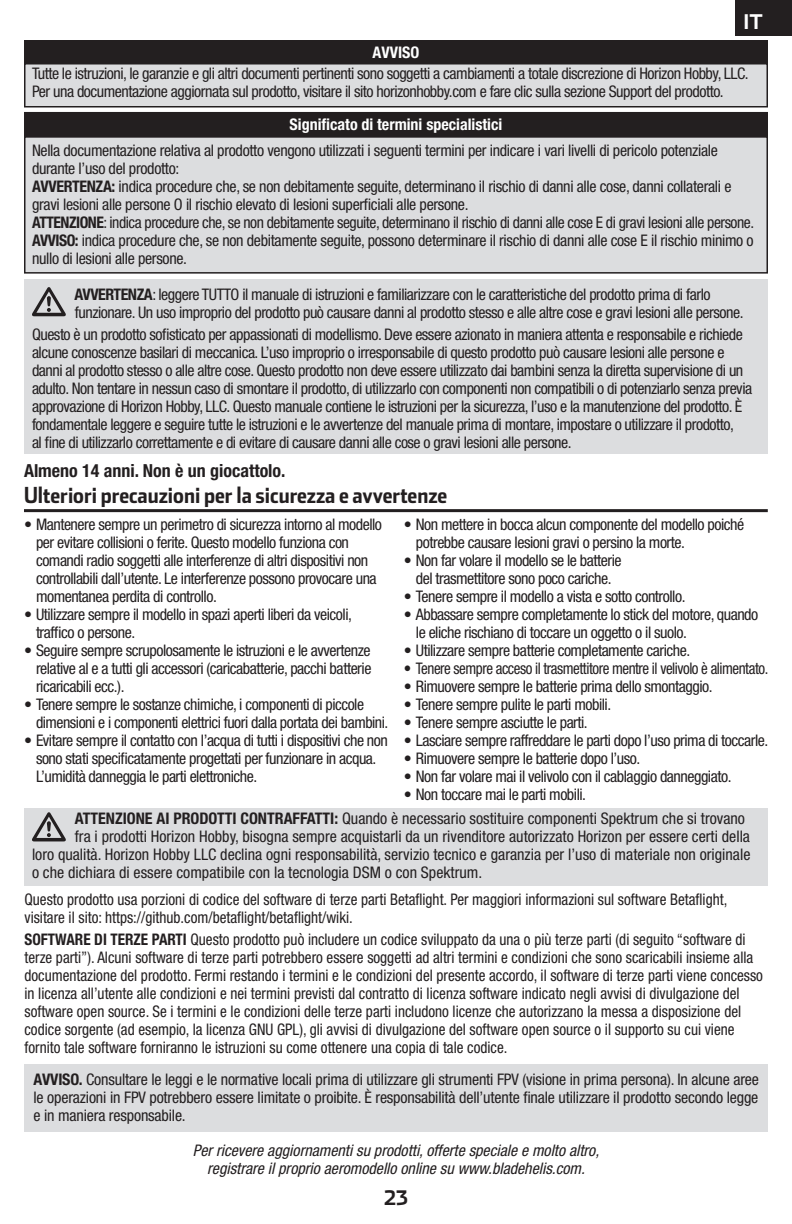
<style>
.page{position:relative;width:792px;height:1224px;background:#fff}
.page>*{position:absolute;margin:0;border:0;box-sizing:border-box;transform-origin:0 0}
.Header__Small_Layout{font:700 22px "Stainless Cond";color:#231f20}
.t1{font:700 20.2px "Stainless";color:#fff}
.t2{font:700 20px "Stainless";color:#231f20}
.Body{font:700 condensed 18px "Helvetica Neue LT Std";color:#231f20}
.Body_Text{font:condensed 16px/18px "Helvetica Neue LT Std";letter-spacing:-.03em;color:#231f20}
.BODY{font:condensed 16px/18px "Helvetica Neue LT Std";color:#231f20;scale:.95 1}
.Body_Text-2{font:condensed 16px "Helvetica Neue LT Std";color:#231f20}
.t3{font:italic condensed 16px "Helvetica Neue LT Std";color:#231f20}
.Body_Text-3{font:condensed 16px "Helvetica Neue LT Std";letter-spacing:-.03em;color:#231f20;scale:.94 1}
.Table_Header{font:700 condensed 16px "Helvetica Neue LT Std";color:#fff}
.s1{font-weight:700}
</style>
<div class="page">
<div style="left:736px;top:0;width:56px;height:35px;background:#231f20"></div>
<div style="left:24px;top:1065px;width:744px;height:67px;background:#dcdddf"></div>
<div style="left:25px;top:137px;width:742px;height:136px;background:#dcdddf"></div>
<div style="left:24px;top:136px;width:744px;height:138px;border:2px solid #231f20"></div>
<div style="left:24px;top:808px;width:744px;height:77px;background:#dcdddf"></div>
<svg style="left:32px;top:812px;width:34px;height:29px"></svg>
<div style="left:25px;top:64px;width:742px;height:43px;background:#dcdddf"></div>
<div style="left:24px;top:63px;width:744px;height:45px;border:2px solid #231f20"></div>
<div style="left:24px;top:280px;width:744px;height:174px;background:#dcdddf"></div>
<svg style="left:32px;top:287px;width:34px;height:29px"></svg>
<div style="left:25px;top:41px;width:742px;height:22px;background:#231f20"></div>
<div style="left:24px;top:40px;width:744px;height:24px;border:2px solid #231f20"></div>
<div style="left:25px;top:113px;width:742px;height:24px;background:#231f20"></div>
<div style="left:24px;top:112px;width:744px;height:25px;border:2px solid #231f20"></div>
<hr style="left:24px;top:509px;width:744px;height:3px;background:#231f20">
<p class="t1" style="left:744px;top:10px;width:21px">IT</p>
<p class="Table_Header" style="left:373px;top:42px;width:48px">AVVISO</p>
<p class="Body_Text" style="left:32px;top:64px;width:718px">Tutte le istruzioni, le garanzie e gli altri documenti pertinenti sono soggetti a cambiamenti a totale discrezione di Horizon Hobby, LLC.<br>Per una documentazione aggiornata sul prodotto, visitare il sito horizonhobby.com e fare clic sulla sezione Support del prodotto.</p>
<p class="Table_Header" style="left:290px;top:115px;width:214px">Significato di termini specialistici</p>
<p class="Body_Text" style="left:32px;top:141px;width:687px">Nella documentazione relativa al prodotto vengono utilizzati i seguenti termini per indicare i vari livelli di pericolo potenziale durante l’uso del prodotto:</p>
<p class="Body_Text" style="left:32px;top:177px;width:701px"><span class="s1">AVVERTENZA:</span> indica procedure che, se non debitamente seguite, determinano il rischio di danni alle cose, danni collaterali e gravi lesioni alle persone O il rischio elevato di lesioni superficiali alle persone.</p>
<p class="Body_Text" style="left:32px;top:213px;width:724px"><span class="s1">ATTENZIONE</span>: indica procedure che, se non debitamente seguite, determinano il rischio di danni alle cose E di gravi lesioni alle persone.</p>
<p class="Body_Text" style="left:32px;top:231px;width:723px"><span class="s1">AVVISO:</span> indica procedure che, se non debitamente seguite, possono determinare il rischio di danni alle cose E il rischio minimo o nullo di lesioni alle persone.</p>
<p class="Body_Text" style="left:74px;top:285px;width:671px"><span class="s1">AVVERTENZA</span>: leggere TUTTO il manuale di istruzioni e familiarizzare con le caratteristiche del prodotto prima di farlo funzionare. Un uso improprio del prodotto può causare danni al prodotto stesso e alle altre cose e gravi lesioni alle persone.</p>
<p class="Body_Text" style="left:32px;top:325px;width:722px">Questo è un prodotto sofisticato per appassionati di modellismo. Deve essere azionato in maniera attenta e responsabile e richiede alcune conoscenze basilari di meccanica. L’uso improprio o irresponsabile di questo prodotto può causare lesioni alle persone e danni al prodotto stesso o alle altre cose. Questo prodotto non deve essere utilizzato dai bambini senza la diretta supervisione di un adulto. Non tentare in nessun caso di smontare il prodotto, di utilizzarlo con componenti non compatibili o di potenziarlo senza previa approvazione di Horizon Hobby, LLC. Questo manuale contiene le istruzioni per la sicurezza, l’uso e la manutenzione del prodotto. È fondamentale leggere e seguire tutte le istruzioni e le avvertenze del manuale prima di montare, impostare o utilizzare il prodotto,<br>al fine di utilizzarlo correttamente e di evitare di causare danni alle cose o gravi lesioni alle persone.</p>
<p class="Body" style="left:24px;top:459px;width:263px">Almeno 14 anni. Non è un giocattolo.</p>
<p class="Header__Small_Layout" style="left:24px;top:482px;width:425px">Ulteriori precauzioni per la sicurezza e avvertenze</p>
<p class="Body_Text" style="left:36px;top:515px;width:348px;text-indent:-12px">• Mantenere sempre un perimetro di sicurezza intorno al modello per evitare collisioni o ferite. Questo modello funziona con comandi radio soggetti alle interferenze di altri dispositivi non controllabili dall’utente. Le interferenze possono provocare una momentanea perdita di controllo.</p>
<p class="Body_Text" style="left:36px;top:605px;width:317px;text-indent:-12px">• Utilizzare sempre il modello in spazi aperti liberi da veicoli, traffico o persone.</p>
<p class="Body_Text" style="left:36px;top:641px;width:337px;text-align:justify;text-indent:-12px">• Seguire sempre scrupolosamente le istruzioni e le avvertenze relative al e a tutti gli accessori (caricabatterie, pacchi batterie ricaricabili ecc.).</p>
<p class="Body_Text" style="left:36px;top:695px;width:354px;text-indent:-12px">• Tenere sempre le sostanze chimiche, i componenti di piccole dimensioni e i componenti elettrici fuori dalla portata dei bambini.</p>
<p class="Body_Text" style="left:36px;top:731px;width:353px;text-indent:-12px">• Evitare sempre il contatto con l’acqua di tutti i dispositivi che non sono stati specificatamente progettati per funzionare in acqua.<br>L’umidità danneggia le parti elettroniche.</p>
<p class="Body_Text" style="left:416px;top:515px;width:330px;text-indent:-12px">• Non mettere in bocca alcun componente del modello poiché potrebbe causare lesioni gravi o persino la morte.</p>
<p class="Body_Text" style="left:404px;top:551px;width:219px;text-align:center">• Non far volare il modello se le batterie del trasmettitore sono poco cariche.</p>
<p class="Body_Text" style="left:404px;top:587px;width:283px">• Tenere sempre il modello a vista e sotto controllo.</p>
<p class="Body_Text" style="left:416px;top:605px;width:344px;text-indent:-12px">• Abbassare sempre completamente lo stick del motore, quando le eliche rischiano di toccare un oggetto o il suolo.</p>
<p class="Body_Text" style="left:404px;top:641px;width:288px">• Utilizzare sempre batterie completamente cariche.</p>
<p class="Body_Text-3" style="left:404px;top:659px;width:389px">• Tenere sempre acceso il trasmettitore mentre il velivolo è alimentato.</p>
<p class="Body_Text" style="left:404px;top:677px;width:310px">• Rimuovere sempre le batterie prima dello smontaggio.</p>
<p class="Body_Text" style="left:404px;top:695px;width:209px">• Tenere sempre pulite le parti mobili.</p>
<p class="Body_Text" style="left:404px;top:713px;width:185px">• Tenere sempre asciutte le parti.</p>
<p class="Body_Text" style="left:404px;top:731px;width:366px">• Lasciare sempre raffreddare le parti dopo l’uso prima di toccarle.</p>
<p class="Body_Text" style="left:404px;top:749px;width:238px">• Rimuovere sempre le batterie dopo l’uso.</p>
<p class="Body_Text" style="left:404px;top:767px;width:329px">• Non far volare mai il velivolo con il cablaggio danneggiato.</p>
<p class="Body_Text" style="left:404px;top:785px;width:184px">• Non toccare mai le parti mobili.</p>
<p class="Body_Text-2" style="left:75px;top:809px;width:672px"><span class="s1">ATTENZIONE AI PRODOTTI CONTRAFFATTI:</span> Quando è necessario sostituire componenti Spektrum che si trovano</p>
<p class="Body_Text-2" style="left:75px;top:827px;width:677px">fra i prodotti Horizon Hobby, bisogna sempre acquistarli da un rivenditore autorizzato Horizon per essere certi della</p>
<p class="Body_Text-2" style="left:32px;top:845px;width:720px">loro qualità. Horizon Hobby LLC declina ogni responsabilità, servizio tecnico e garanzia per l’uso di materiale non originale</p>
<p class="Body_Text-2" style="left:32px;top:863px;width:452px">o che dichiara di essere compatibile con la tecnologia DSM o con Spektrum.</p>
<p class="BODY" style="left:24px;top:890px;width:741px">Questo prodotto usa porzioni di codice del software di terze parti Betaflight. Per maggiori informazioni sul software Betaflight, visitare il sito: https://github.com/betaflight/betaflight/wiki.</p>
<p class="BODY" style="left:24px;top:931px;width:779px"><span class="s1">SOFTWARE DI TERZE PARTI</span> Questo prodotto può includere un codice sviluppato da una o più terze parti (di seguito “software di terze parti”). Alcuni software di terze parti potrebbero essere soggetti ad altri termini e condizioni che sono scaricabili insieme alla documentazione del prodotto. Fermi restando i termini e le condizioni del presente accordo, il software di terze parti viene concesso in licenza all’utente alle condizioni e nei termini previsti dal contratto di licenza software indicato negli avvisi di divulgazione del software open source. Se i termini e le condizioni delle terze parti includono licenze che autorizzano la messa a disposizione del codice sorgente (ad esempio, la licenza GNU GPL), gli avvisi di divulgazione del software open source o il supporto su cui viene fornito tale software forniranno le istruzioni su come ottenere una copia di tale codice.</p>
<p class="Body_Text" style="left:34px;top:1070px;width:727px;text-align:justify"><span class="s1">AVVISO.</span> Consultare le leggi e le normative locali prima di utilizzare gli strumenti FPV (visione in prima persona). In alcune aree le operazioni in FPV potrebbero essere limitate o proibite. È responsabilità dell’utente finale utilizzare il prodotto secondo legge e in maniera responsabile.</p>
<p class="t3" style="left:193px;top:1141px;width:408px">Per ricevere aggiornamenti su prodotti, offerte speciale e molto altro,</p>
<p class="t3" style="left:207px;top:1159px;width:379px">registrare il proprio aeromodello online su www.bladehelis.com.</p>
<p class="t2" style="left:384px;top:1185px;width:25px">23</p>
</div>
